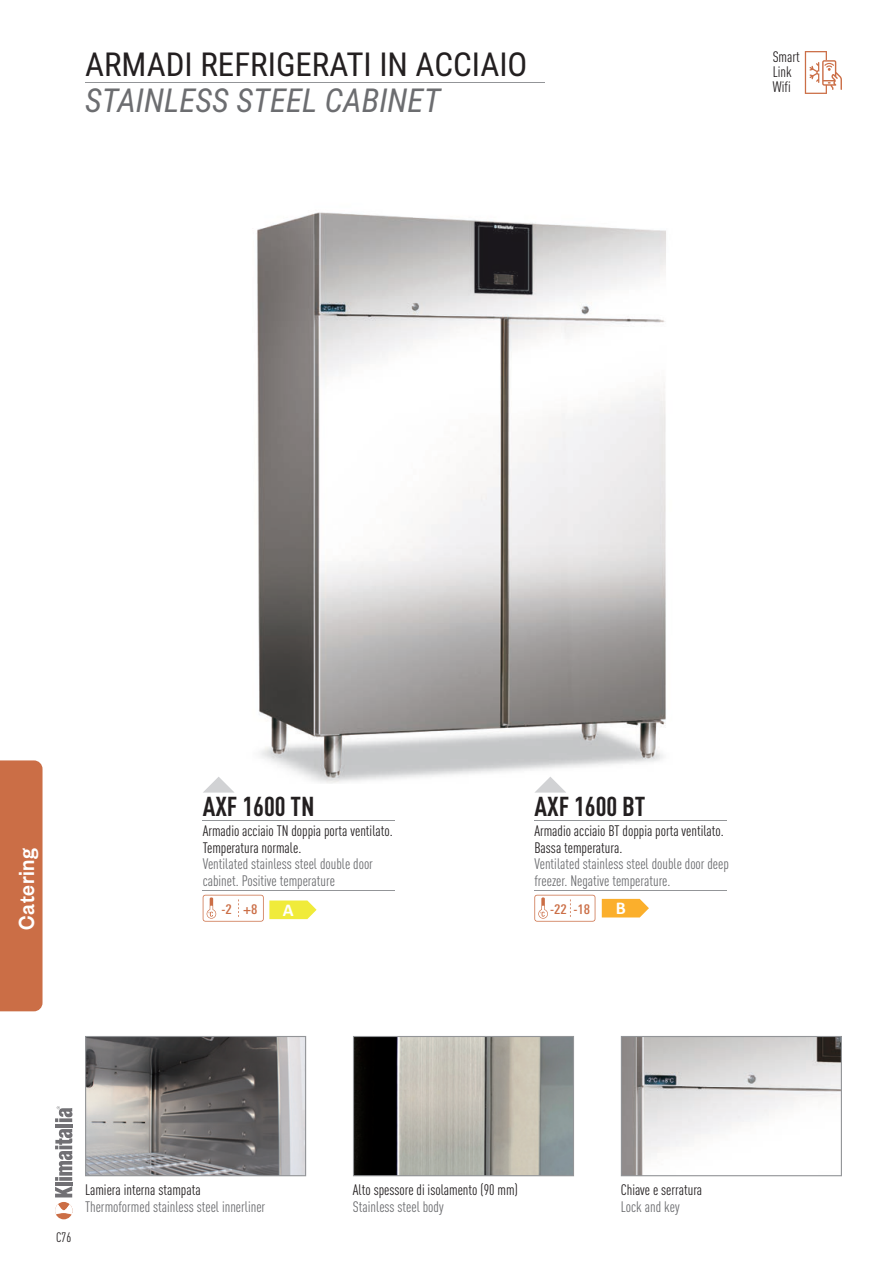
<style>
.page{position:relative;width:893px;height:1263px;background:#fff}
.page>*{position:absolute;margin:0;border:0;box-sizing:border-box;transform-origin:0 0}
.t1{font:33px "Roboto Condensed";color:#231f20}
.t2{font:italic 33px "Roboto Condensed";color:#6c6d70}
.t3{font:700 27px "DIN Cond";color:#231f20}
.t4{font:500 24px "Founders Grotesk";letter-spacing:.025em;color:#fff;scale:.9 1}
.t5{font:700 18.15px "Calibri";color:#fff}
.t6{font:15px/15px "DIN Cond";color:#231f20}
.t7{font:15px/16.5px "DIN Cond";color:#6c6d70}
.t8{font:500 condensed 13.5px "Linotype Univers";color:#cb6e46}
.t9{font:13.5px "DIN Cond";color:#231f20}
</style>
<div class="page">
<svg style="left:805px;top:51px;width:37px;height:43px"></svg>
<hr style="left:85px;top:82px;width:459px;height:1px;background:#939598">
<img style="left:257px;top:212px;width:409px;height:571px">
<svg style="left:602px;top:899px;width:47px;height:18px"></svg>
<svg style="left:534px;top:777px;width:32px;height:15px"></svg>
<hr style="left:534px;top:820px;width:193px;height:1px;background:#939598">
<hr style="left:534px;top:890px;width:193px;height:1px;background:#939598">
<svg style="left:534px;top:895px;width:61px;height:26px"></svg>
<svg style="left:203px;top:777px;width:31px;height:15px"></svg>
<hr style="left:203px;top:820px;width:192px;height:1px;background:#939598">
<hr style="left:203px;top:890px;width:192px;height:1px;background:#939598">
<svg style="left:203px;top:895px;width:114px;height:26px"></svg>
<svg style="left:621px;top:1036px;width:221px;height:140px"></svg>
<svg style="left:85px;top:1036px;width:221px;height:140px;background:#7f7c7c"></svg>
<svg style="left:353px;top:1036px;width:221px;height:140px;background:#8e8d87"></svg>
<hr style="left:55px;top:1124px;width:17px;height:3px;background:#717074">
<svg style="left:55px;top:1106px;width:17px;height:16px"></svg>
<svg style="left:55px;top:1129px;width:17px;height:90px"></svg>
<div style="left:0;top:760px;width:43px;height:251px;background:#cb6e46"></div>
<h1 class="t1" style="left:85px;top:41px;width:444px">ARMADI REFRIGERATI IN ACCIAIO</h1>
<h1 class="t2" style="left:85px;top:77px;width:357px">STAINLESS STEEL CABINET</h1>
<p class="t6" style="left:773px;top:49px;width:29px">Smart<br>Link<br>Wifi</p>
<h3 class="t4" style="left:11px;top:929px;width:92px;rotate:-90deg">Catering</h3>
<h2 class="t3" style="left:203px;top:790px;width:113px">AXF 1600 TN</h2>
<p class="t6" style="left:203px;top:822px;width:192px;line-height:16.5px">Armadio acciaio TN doppia porta ventilato.<br>Temperatura normale.</p>
<p class="t7" style="left:203px;top:855px;width:172px">Ventilated stainless steel double door cabinet. Positive temperature</p>
<p class="t8" style="left:222px;top:901px;width:37px">-2 +8</p>
<h2 class="t3" style="left:534px;top:790px;width:113px">AXF 1600 BT</h2>
<p class="t6" style="left:534px;top:822px;width:191px;line-height:16.5px">Armadio acciaio BT doppia porta ventilato.<br>Bassa temperatura.</p>
<p class="t7" style="left:534px;top:855px;width:196px">Ventilated stainless steel double door deep freezer. Negative temperature.</p>
<p class="t5" style="left:616px;top:895px;width:12px">B</p>
<p class="t5" style="left:283px;top:897px;width:12px">A</p>
<p class="t8" style="left:550px;top:901px;width:42px">-22 -18</p>
<p class="t9" style="left:56px;top:1229px;width:17px">C76</p>
<p class="t6" style="left:85px;top:1182px;width:117px">Lamiera interna stampata</p>
<p class="t7" style="left:85px;top:1198px;width:182px">Thermoformed stainless steel innerliner</p>
<p class="t6" style="left:353px;top:1182px;width:166px">Alto spessore di isolamento (90 mm)</p>
<p class="t7" style="left:353px;top:1198px;width:92px">Stainless steel body</p>
<p class="t6" style="left:621px;top:1182px;width:83px">Chiave e serratura</p>
<p class="t7" style="left:621px;top:1198px;width:60px">Lock and key</p>
</div>
